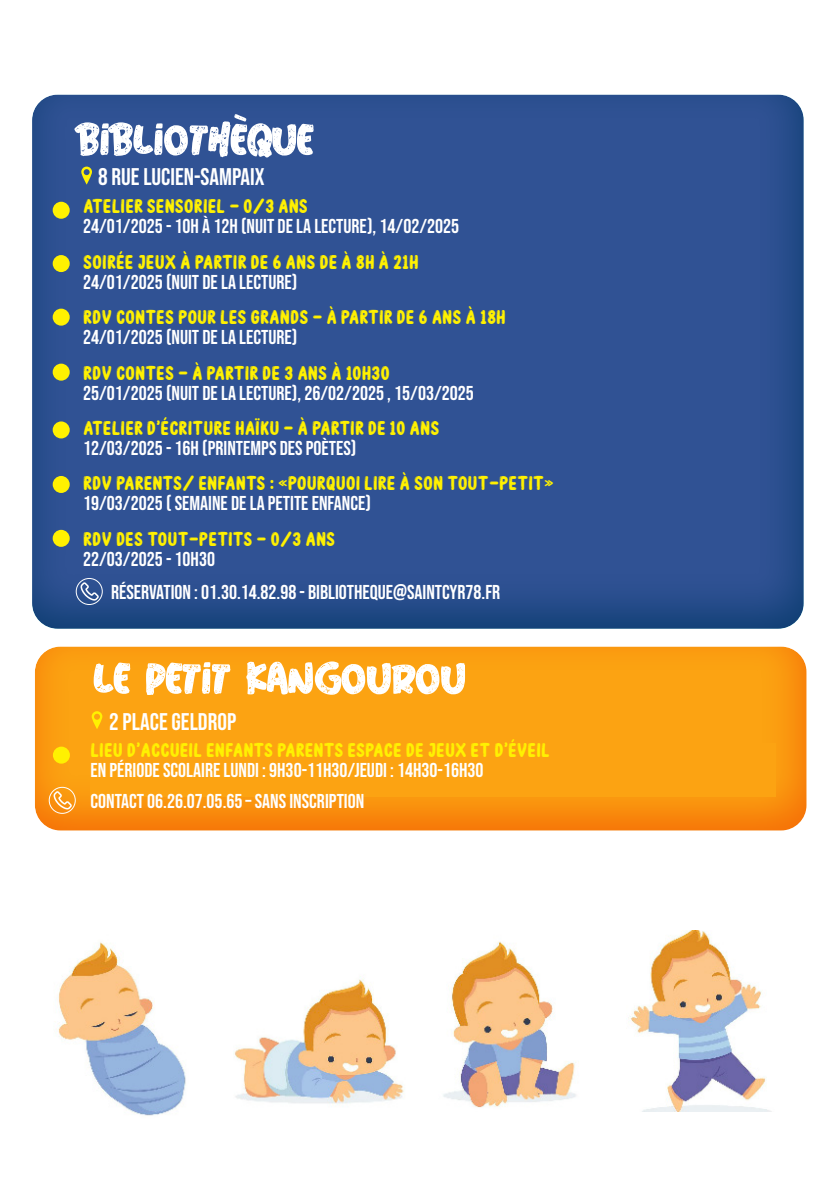
<style>
.page{position:relative;width:840px;height:1191px;background:#fff}
.page>*{position:absolute;margin:0;border:0;box-sizing:border-box;transform-origin:0 0}
.t1{font:50px "Wild Nature";color:#fff}
.t2{font:24px "Bebas Neue";color:#fff}
.t3{font:20px "Bebas Neue";color:#fff}
.t4{font:20px "Bubble Bobble";color:#fff101}
</style>
<div class="page">
<div style="left:29px;top:88px;width:774px;height:542px;background:#00aaaf;opacity:.75"></div>
<div style="left:53px;top:202px;width:17px;height:17px;background:#fff101;border-radius:50%"></div>
<div style="left:53px;top:255px;width:17px;height:17px;background:#fff101;border-radius:50%"></div>
<div style="left:53px;top:308px;width:17px;height:18px;background:#fff101;border-radius:50%"></div>
<div style="left:53px;top:363px;width:17px;height:18px;background:#fff101;border-radius:50%"></div>
<div style="left:53px;top:421px;width:17px;height:17px;background:#fff101;border-radius:50%"></div>
<div style="left:53px;top:476px;width:17px;height:17px;background:#fff101;border-radius:50%"></div>
<div style="left:53px;top:530px;width:17px;height:17px;background:#fff101;border-radius:50%"></div>
<svg style="left:80px;top:582px;width:19px;height:18px"></svg>
<div style="left:76px;top:578px;width:27px;height:27px;border:1px solid #fff;border-radius:50%"></div>
<svg style="left:81px;top:167px;width:11px;height:18px"></svg>
<div style="left:32px;top:639px;width:774px;height:194px;background:#f68e1e;opacity:.75"></div>
<div style="left:90px;top:743px;width:685px;height:54px;background:#fca312"></div>
<div style="left:53px;top:746px;width:17px;height:17px;background:#fff101;border-radius:50%"></div>
<div style="left:101px;top:711px;width:444px;height:18px;background:#fca312;border-radius:9px"></div>
<svg style="left:53px;top:791px;width:19px;height:18px"></svg>
<div style="left:49px;top:787px;width:27px;height:26px;border:1px solid #fff;border-radius:50%"></div>
<svg style="left:84px;top:711px;width:18px;height:18px"></svg>
<img style="left:443px;top:930px;width:327px;height:181px">
<img style="left:56px;top:942px;width:348px;height:174px">
<svg style="left:234px;top:114px;width:13px;height:8px"></svg>
<p class="t1" style="left:77px;top:118px;width:238px">BIBLIOTHEQUE</p>
<p class="t2" style="left:98px;top:163px;width:168px">8 RUE LUCIEN-SAMPAIX</p>
<p class="t4" style="left:83px;top:195px;width:226px">ATELIER SENSORIEL - 0/3 ANS</p>
<p class="t3" style="left:83px;top:215px;width:377px">24/01/2025 - 10H À 12H (NUIT DE LA LECTURE), 14/02/2025</p>
<p class="t4" style="left:83px;top:251px;width:337px">SOIRÉE JEUX À PARTIR DE 6 ANS DE À 8H À 21H</p>
<p class="t3" style="left:83px;top:270px;width:216px">24/01/2025 (NUIT DE LA LECTURE)</p>
<p class="t4" style="left:83px;top:306px;width:424px">RDV CONTES POUR LES GRANDS - À PARTIR DE 6 ANS À 18H</p>
<p class="t3" style="left:83px;top:326px;width:216px">24/01/2025 (NUIT DE LA LECTURE)</p>
<p class="t4" style="left:83px;top:361px;width:308px">RDV CONTES - À PARTIR DE 3 ANS À 10H30</p>
<p class="t3" style="left:83px;top:381px;width:392px">25/01/2025 (NUIT DE LA LECTURE), 26/02/2025 , 15/03/2025</p>
<p class="t4" style="left:83px;top:417px;width:357px">ATELIER D’ÉCRITURE HAÏKU - À PARTIR DE 10 ANS</p>
<p class="t3" style="left:83px;top:436px;width:274px">12/03/2025 - 16H (PRINTEMPS DES POÈTES)</p>
<p class="t4" style="left:83px;top:472px;width:472px">RDV PARENTS/ ENFANTS : «POURQUOI LIRE À SON TOUT-PETIT»</p>
<p class="t3" style="left:83px;top:492px;width:289px">19/03/2025 ( SEMAINE DE LA PETITE ENFANCE)</p>
<p class="t4" style="left:83px;top:527px;width:253px">RDV DES TOUT-PETITS - 0/3 ANS</p>
<p class="t3" style="left:83px;top:547px;width:133px">22/03/2025 - 10H30</p>
<p class="t3" style="left:111px;top:581px;width:390px">RÉSERVATION : 01.30.14.82.98 - BIBLIOTHEQUE@SAINTCYR78.FR</p>
<p class="t1" style="left:93px;top:656px;width:374px">LE PETIT KANGOUROU</p>
<p class="t2" style="left:109px;top:707px;width:129px">2 PLACE GELDROP</p>
<p class="t2" style="left:109px;top:710px;width:168px">8 RUE LUCIEN-SAMPAIX</p>
<p class="t4" style="left:90px;top:739px;width:460px">LIEU D’ACCUEIL ENFANTS PARENTS ESPACE DE JEUX ET D’ÉVEIL</p>
<p class="t3" style="left:90px;top:758px;width:394px">EN PÉRIODE SCOLAIRE LUNDI : 9H30-11H30/JEUDI : 14H30-16H30</p>
<p class="t3" style="left:90px;top:789px;width:275px">CONTACT 06.26.07.05.65 – SANS INSCRIPTION</p>
</div>
